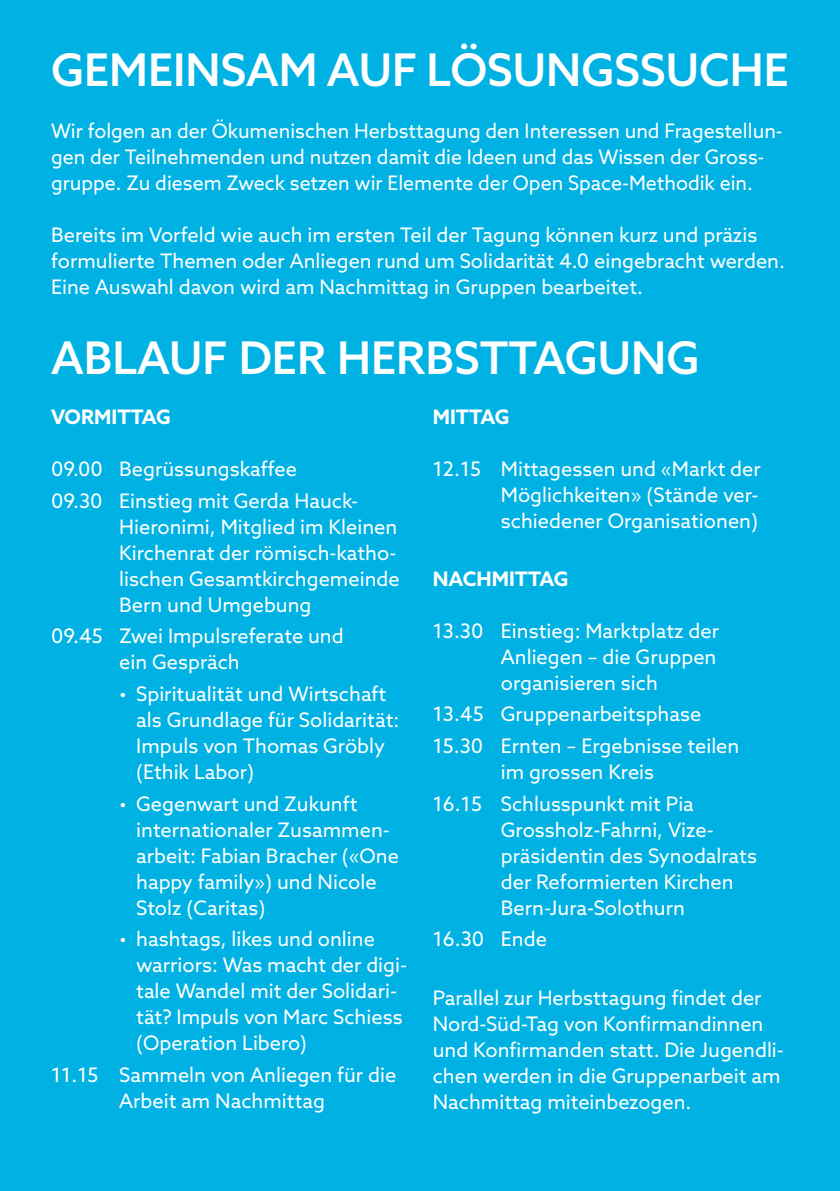
<style>
.page{position:relative;width:840px;height:1191px;background:#fff}
.page>*{position:absolute;margin:0;border:0;box-sizing:border-box;transform-origin:0 0}
.t1{font:500 45px "Azo Sans";color:#fff}
.t2{font:20px/26px "Azo Sans";color:#fff}
.t3{font:700 20px "Azo Sans";color:#fff}
</style>
<div class="page">
<div style="left:0;top:0;width:839px;height:1191px;background:#00b2e3"></div>
<h1 class="t1" style="left:51px;top:40px;width:739px">GEMEINSAM AUF LÖSUNGSSUCHE</h1>
<p class="t2" style="left:51px;top:117px;width:732px">Wir folgen an der Ökumenischen Herbsttagung den Interessen und Fragestellun&shy;gen der Teilnehmenden und nutzen damit die Ideen und das Wissen der Gross&shy;gruppe. Zu diesem Zweck setzen wir Elemente der Open Space-Methodik ein.</p>
<p class="t2" style="left:51px;top:221px;width:735px">Bereits im Vorfeld wie auch im ersten Teil der Tagung können kurz und präzis formulierte Themen oder Anliegen rund um Solidarität 4.0 eingebracht werden.<br>Eine Auswahl davon wird am Nachmittag in Gruppen bearbeitet.</p>
<h1 class="t1" style="left:51px;top:328px;width:649px">ABLAUF DER HERBSTTAGUNG</h1>
<p class="t3" style="left:51px;top:403px;width:121px">VORMITTAG</p>
<p class="t2" style="left:51px;top:453px;width:308px;line-height:31.6px">09.00 Begrüssungskaffee<br>09.30 Einstieg mit Gerda Hauck-</p>
<p class="t2" style="left:119px;top:513px;width:282px">Hieronimi, Mitglied im Kleinen<br>Kirchenrat der römisch-katho&shy;lischen Gesamtkirchgemeinde<br>Bern und Umgebung</p>
<p class="t2" style="left:119px;top:623px;width:226px;text-indent:-68px">09.45 Zwei Impulsreferate und ein Gespräch</p>
<p class="t2" style="left:136px;top:680px;width:264px;text-indent:-17px">• Spiritualität und Wirtschaft als Grundlage für Solidarität:<br>Impuls von Thomas Gröbly (Ethik Labor)</p>
<p class="t2" style="left:136px;top:790px;width:264px;text-indent:-17px">• Gegenwart und Zukunft internationaler Zusammen&shy;arbeit: Fabian Bracher («One happy family») und Nicole<br>Stolz (Caritas)</p>
<p class="t2" style="left:136px;top:926px;width:272px;text-indent:-17px">• hashtags, likes und online warriors: Was macht der digi&shy;tale Wandel mit der Solidari&shy;tät? Impuls von Marc Schiess (Operation Libero)</p>
<p class="t2" style="left:51px;top:1061px;width:346px;text-align:center">11.15 Sammeln von Anliegen für die<br>Arbeit am Nachmittag</p>
<p class="t3" style="left:432px;top:403px;width:78px">MITTAG</p>
<p class="t2" style="left:500px;top:455px;width:261px;text-align:justify;text-indent:-68px">12.15 Mittagessen und «Markt der Möglichkeiten» (Stände ver&shy;schiedener Organisationen)</p>
<p class="t3" style="left:432px;top:565px;width:137px">NACHMITTAG</p>
<p class="t2" style="left:500px;top:617px;width:219px;text-indent:-68px">13.30 Einstieg: Marktplatz der<br>Anliegen – die Gruppen organisieren sich</p>
<p class="t2" style="left:432px;top:698px;width:308px;line-height:31.6px">13.45 Gruppenarbeitsphase<br>15.30 Ernten – Ergebnisse teilen</p>
<p class="t2" style="left:432px;top:755px;width:262px;line-height:31.6px;text-indent:68px">im grossen Kreis<br>16.15 Schlusspunkt mit Pia</p>
<p class="t2" style="left:500px;top:816px;width:257px">Grossholz-Fahrni, Vize&shy;präsidentin des Synodalrats der Reformierten Kirchen<br>Bern-Jura-Solothurn</p>
<p class="t2" style="left:432px;top:926px;width:116px">16.30 Ende</p>
<p class="t2" style="left:432px;top:984px;width:352px">Parallel zur Herbsttagung findet der Nord-Süd-Tag von Konfirmandinnen und Konfirmanden statt. Die Jugendli&shy;chen werden in die Gruppenarbeit am Nachmittag miteinbezogen.</p>
</div>
